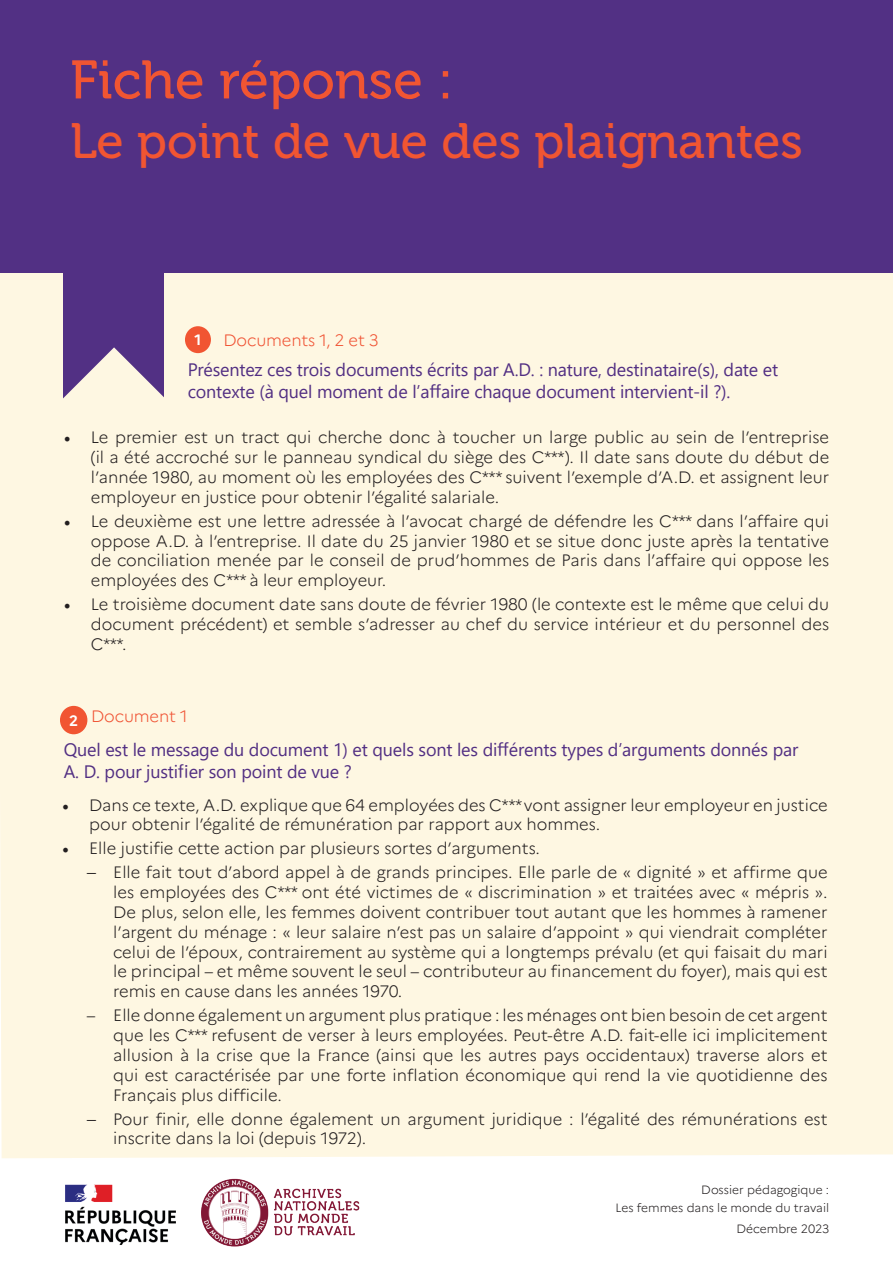
<style>
.page{position:relative;width:893px;height:1263px;background:#fff}
.page>*{position:absolute;margin:0;border:0;box-sizing:border-box;transform-origin:0 0}
.t1{font:54px "Museo 500";color:#f15532}
.t2{font:49.5px "Museo 500";color:#f15532}
.t3{font:18px/21.6px "Yu Gothic UI";letter-spacing:-.01em;color:#522f83}
.t4{font:300 16.5px/19.8px "Marianne";color:#231f20;text-align:justify}
.t5{font:300 16.5px "Marianne";letter-spacing:-.01em;color:#f05334}
.t6{font:700 15px "Marianne";color:#fff}
.t7{font:300 12px/18px "Marianne";color:#231f20;text-align:right}
.s1{font-family:"Minion Pro";font-weight:400;font-size:18px}
.s2{font-size:18px}
</style>
<div class="page">
<div style="left:0;top:272px;width:893px;height:886px;background:#fef7e2"></div>
<div style="left:0;top:0;width:893px;height:272px;background:#523084"></div>
<div style="left:64px;top:270px;width:100px;height:129px;background:#523084"></div>
<svg style="left:60px;top:347px;width:108px;height:108px"></svg>
<img style="left:65px;top:1178px;width:295px;height:69px">
<div style="left:185px;top:326px;width:26px;height:27px;background:#f15532;border-radius:50%"></div>
<div style="left:61px;top:707px;width:26px;height:26px;background:#f15532;border-radius:50%"></div>
<div style="left:60px;top:706px;width:27px;height:28px;border:2px solid #f15532;border-radius:50%"></div>
<h1 class="t1" style="left:70px;top:50px;width:385px">Fiche réponse :</h1>
<h2 class="t2" style="left:70px;top:114px;width:734px">Le point de vue des plaignantes</h2>
<p class="t6" style="left:194px;top:328px;width:8px">1</p>
<p class="t5" style="left:223px;top:327px;width:157px">Documents 1, 2 et 3</p>
<p class="t3" style="left:188px;top:356px;width:592px">Présentez ces trois documents écrits par A.D. : nature, destinataire(s), date et contexte (à quel moment de l’affaire chaque document intervient-il ?).</p>
<p class="t4" style="left:91px;top:426px;width:740px;text-indent:-27px"><span class="s1">•</span> Le premier est un tract qui cherche donc à toucher un large public au sein de l’entreprise (il a été accroché sur le panneau syndical du siège des C***). Il date sans doute du début de l’année 1980, au moment où les employées des C*** suivent l’exemple d’A.D. et assignent leur employeur en justice pour obtenir l’égalité salariale.</p>
<p class="t4" style="left:91px;top:510px;width:740px;text-indent:-27px"><span class="s1">•</span> Le deuxième est une lettre adressée à l’avocat chargé de défendre les C*** dans l’affaire qui oppose A.D. à l’entreprise. Il date du 25 janvier 1980 et se situe donc juste après la tentative de conciliation menée par le conseil de prud’hommes de Paris dans l’affaire qui oppose les employées des C*** à leur employeur.</p>
<p class="t4" style="left:91px;top:593px;width:740px;text-indent:-27px"><span class="s1">•</span> Le troisième document date sans doute de février 1980 (le contexte est le même que celui du document précédent) et semble s’adresser au chef du service intérieur et du personnel des C***.</p>
<p class="t6" style="left:69px;top:709px;width:10px">2</p>
<p class="t5" style="left:91px;top:703px;width:98px">Document 1</p>
<p class="t3" style="left:64px;top:736px;width:736px">Quel est le message du document 1) et quels sont les différents types d’arguments donnés par<br>A. D. pour justifier son point de vue ?</p>
<p class="t4" style="left:89px;top:793px;width:740px;text-indent:-27px"><span class="s1">•</span> Dans ce texte, A.D. explique que 64 employées des C*** vont assigner leur employeur en justice pour obtenir l’égalité de rémunération par rapport aux hommes.</p>
<p class="t4" style="left:62px;top:837px;width:479px"><span class="s1">•</span> Elle justifie cette action par plusieurs sortes d’arguments.</p>
<p class="t4" style="left:113px;top:861px;width:716px;text-indent:-27px"><span class="s2">−</span> Elle fait tout d’abord appel à de grands principes. Elle parle de « dignité » et affirme que les employées des C*** ont été victimes de « discrimination » et traitées avec « mépris ».<br>De plus, selon elle, les femmes doivent contribuer tout autant que les hommes à ramener l’argent du ménage : « leur salaire n’est pas un salaire d’appoint » qui viendrait compléter celui de l’époux, contrairement au système qui a longtemps prévalu (et qui faisait du mari le principal – et même souvent le seul – contributeur au financement du foyer), mais qui est remis en cause dans les années 1970.</p>
<p class="t4" style="left:113px;top:1004px;width:716px;text-indent:-27px">− Elle donne également un argument plus pratique : les ménages ont bien besoin de cet argent que les C*** refusent de verser à leurs employées. Peut-être A.D. fait-elle ici implicitement allusion à la crise que la France (ainsi que les autres pays occidentaux) traverse alors et qui est caractérisée par une forte inflation économique qui rend la vie quotidienne des Français plus difficile.</p>
<p class="t4" style="left:113px;top:1107px;width:716px;text-indent:-27px"><span class="s2">−</span> Pour finir, elle donne également un argument juridique : l’égalité des rémunérations est inscrite dans la loi (depuis 1972).</p>
<p class="t7" style="left:615px;top:1179px;width:215px">Dossier pédagogique :<br>Les femmes dans le monde du travail</p>
<p class="t7" style="left:736px;top:1219px;width:94px">Décembre 2023</p>
</div>
